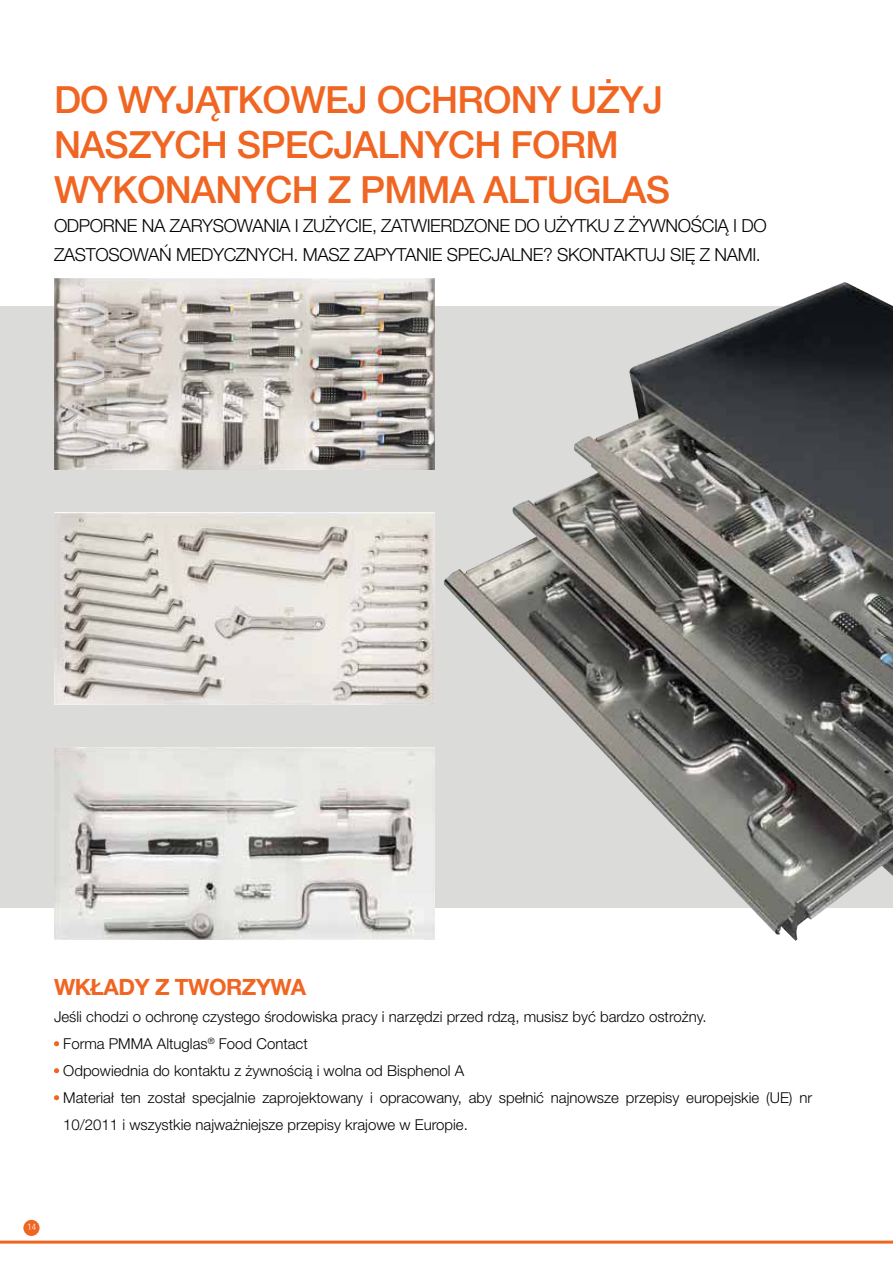
<style>
.page{position:relative;width:893px;height:1263px;background:#fff}
.page>*{position:absolute;margin:0;border:0;box-sizing:border-box;transform-origin:0 0}
.t1{font:500 37.5px/45px "Helvetica Neue LT Pro";letter-spacing:-.02em;color:#f16522}
.t2{font:700 22.5px "Helvetica Neue LT Std";letter-spacing:-.02em;color:#f16522}
.t3{font:300 18px/29.2px "Helvetica Neue LT Pro";letter-spacing:-.02em;color:#040000}
.t4{font:300 15px/27px "Helvetica Neue LT Pro";color:#040000}
.t5{font:300 condensed 9px "Helvetica Neue LT Std";color:#fff}
</style>
<div class="page">
<hr style="left:0;top:1240px;width:893px;height:3px;background:#f16522">
<div style="left:0;top:306px;width:893px;height:601px;background:#dbdcda"></div>
<img style="left:443px;top:282px;width:450px;height:659px">
<img style="left:54px;top:278px;width:380px;height:191px">
<img style="left:54px;top:513px;width:380px;height:191px">
<img style="left:54px;top:748px;width:380px;height:191px">
<svg style="left:54px;top:1041px;width:5px;height:5px"></svg>
<svg style="left:54px;top:1068px;width:5px;height:5px"></svg>
<svg style="left:54px;top:1095px;width:5px;height:5px"></svg>
<div style="left:23px;top:1220px;width:17px;height:16px;background:#f16522;border-radius:50%"></div>
<h1 class="t1" style="left:54px;top:77px;width:618px">DO WYJĄTKOWEJ OCHRONY UŻYJ<br>NASZYCH SPECJALNYCH FORM<br>WYKONANYCH Z PMMA ALTUGLAS</h1>
<p class="t3" style="left:54px;top:213px;width:714px">ODPORNE NA ZARYSOWANIA I ZUŻYCIE, ZATWIERDZONE DO UŻYTKU Z ŻYWNOŚCIĄ I DO<br>ZASTOSOWAŃ MEDYCZNYCH. MASZ ZAPYTANIE SPECJALNE? SKONTAKTUJ SIĘ Z NAMI.</p>
<h2 class="t2" style="left:54px;top:974px;width:254px">WKŁADY Z TWORZYWA</h2>
<p class="t4" style="left:63px;top:1005px;width:750px;text-indent:-9px">Jeśli chodzi o ochronę czystego środowiska pracy i narzędzi przed rdzą, musisz być bardzo ostrożny.<br>Forma PMMA Altuglas<sup>®</sup> Food Contact<br>Odpowiednia do kontaktu z żywnością i wolna od Bisphenol A<br>Materiał ten został specjalnie zaprojektowany i opracowany, aby spełnić najnowsze przepisy europejskie (UE) nr 10/2011 i wszystkie najważniejsze przepisy krajowe w Europie.</p>
<p class="t5" style="left:27px;top:1222px;width:10px">14</p>
</div>
